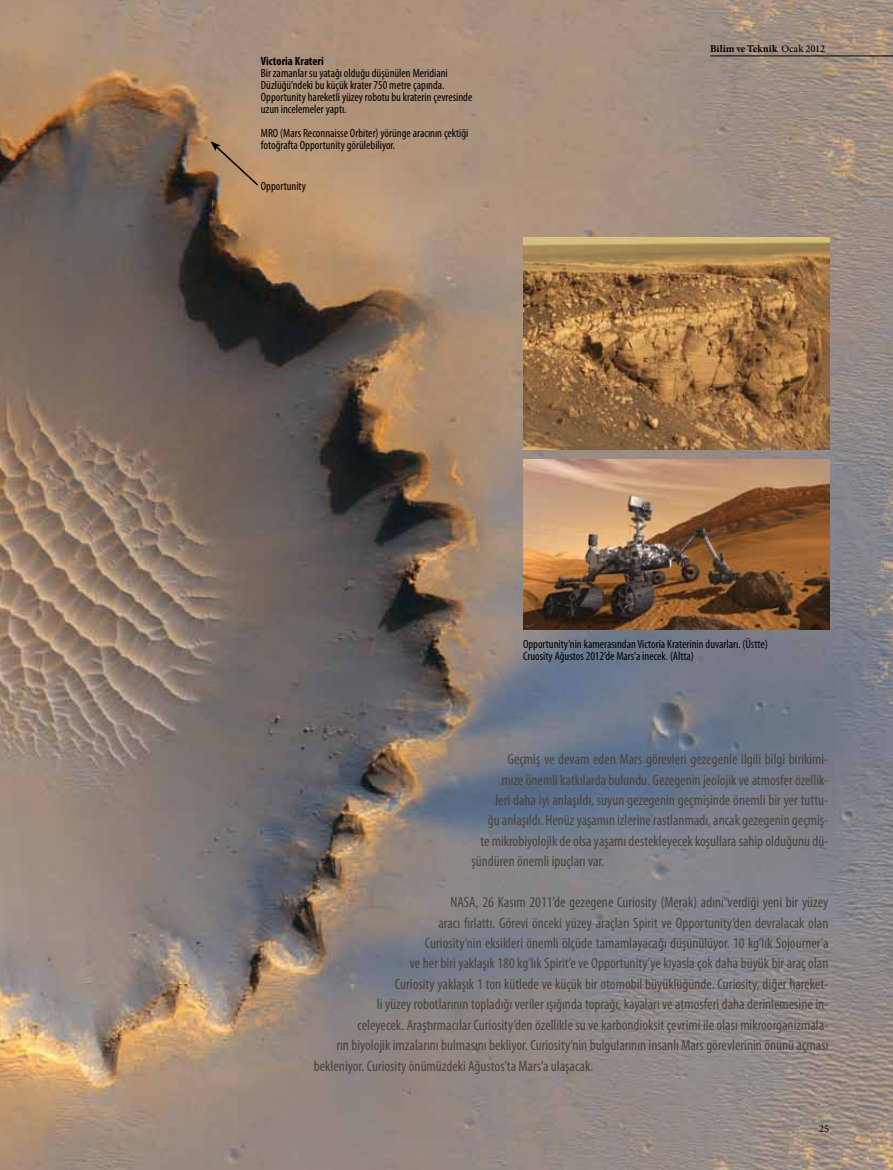
<style>
.page{position:relative;width:893px;height:1170px;background:#fff}
.page>*{position:absolute;margin:0;border:0;box-sizing:border-box;transform-origin:0 0}
.t1{font:condensed 15px "Myriad Pro";color:#49433b}
.t2{font:condensed 12px/12px "Myriad Pro";color:#000}
.t3{font:700 condensed 12px "Myriad Pro";color:#000}
.t4{font:700 10.35px "Minion Pro";letter-spacing:.005em;color:#000}
.t5{font:10.35px "Minion Pro";color:#000}
.s1{font-weight:500}
</style>
<div class="page">
<img style="left:0;top:0;width:893px;height:1169px">
<svg style="left:210px;top:141px;width:50px;height:46px;background:#ac8765"></svg>
<img style="left:523px;top:459px;width:306px;height:170px">
<img style="left:523px;top:237px;width:306px;height:213px">
<hr style="left:710px;top:56px;width:183px;height:1px;background:#000">
<p class="t3" style="left:261px;top:53px;width:65px">Victoria Krateri</p>
<p class="t2" style="left:261px;top:67px;width:213px">Bir zamanlar su yatağı olduğu düşünülen Meridiani Düzlüğü’ndeki bu küçük krater 750 metre çapında.<br>Opportunity hareketli yüzey robotu bu kraterin çevresinde uzun incelemeler yaptı.</p>
<p class="t2" style="left:261px;top:127px;width:209px">MRO (Mars Reconnaisse Orbiter) yörünge aracının çektiği fotoğrafta Opportunity görülebiliyor.</p>
<p class="t2" style="left:261px;top:180px;width:47px">Opportunity</p>
<p class="t4" style="left:710px;top:41px;width:116px">Bilim ve Teknik <span class="s1">Ocak 2012</span></p>
<p class="t2" style="left:523px;top:638px;width:246px">Opportunity’nin kamerasından Victoria Kraterinin duvarları. (Üstte)<br>Cruosity Ağustos 2012’de Mars’a inecek. (Altta)</p>
<p class="t1" style="left:507px;top:750px;width:323px">Geçmiş ve devam eden Mars görevleri gezegenle ilgili bilgi birikimi-</p>
<p class="t1" style="left:501px;top:770px;width:328px">mize önemli katkılarda bulundu. Gezegenin jeolojik ve atmosfer özellik-</p>
<p class="t1" style="left:495px;top:790px;width:334px">leri daha iyi anlaşıldı, suyun gezegenin geçmişinde önemli bir yer tuttu-</p>
<p class="t1" style="left:488px;top:811px;width:342px">ğu anlaşıldı. Henüz yaşamın izlerine rastlanmadı, ancak gezegenin geçmiş-</p>
<p class="t1" style="left:480px;top:831px;width:350px">te mikrobiyolojik de olsa yaşamı destekleyecek koşullara sahip olduğunu dü-</p>
<p class="t1" style="left:471px;top:852px;width:135px">şündüren önemli ipuçları var.</p>
<p class="t1" style="left:450px;top:893px;width:379px">NASA, 26 Kasım 2011’de gezegene Curiosity (Merak) adını verdiği yeni bir yüzey</p>
<p class="t1" style="left:438px;top:913px;width:392px">aracı fırlattı. Görevi önceki yüzey araçları Spirit ve Opportunity’den devralacak olan</p>
<p class="t1" style="left:425px;top:933px;width:405px">Curiosity’nin eksikleri önemli ölçüde tamamlayacağı düşünülüyor. 10 kg’lık Sojourner’a</p>
<p class="t1" style="left:410px;top:954px;width:420px">ve her biri yaklaşık 180 kg’lık Spirit’e ve Opportunity’ye kıyasla çok daha büyük bir araç olan</p>
<p class="t1" style="left:395px;top:974px;width:435px">Curiosity yaklaşık 1 ton kütlede ve küçük bir otomobil büyüklüğünde. Curiosity, diğer hareket-</p>
<p class="t1" style="left:377px;top:995px;width:453px">li yüzey robotlarının topladığı veriler ışığında toprağı, kayaları ve atmosferi daha derinlemesine in-</p>
<p class="t1" style="left:357px;top:1015px;width:472px">celeyecek. Araştırmacılar Curiosity’den özellikle su ve karbondioksit çevrimi ile olası mikroorganizmala-</p>
<p class="t1" style="left:336px;top:1035px;width:494px">rın biyolojik imzalarını bulmasını bekliyor. Curiosity’nin bulgularının insanlı Mars görevlerinin önünü açması</p>
<p class="t1" style="left:314px;top:1056px;width:281px">bekleniyor. Curiosity önümüzdeki Ağustos’ta Mars’a ulaşacak.</p>
<p class="t5" style="left:819px;top:1121px;width:11px">25</p>
</div>
